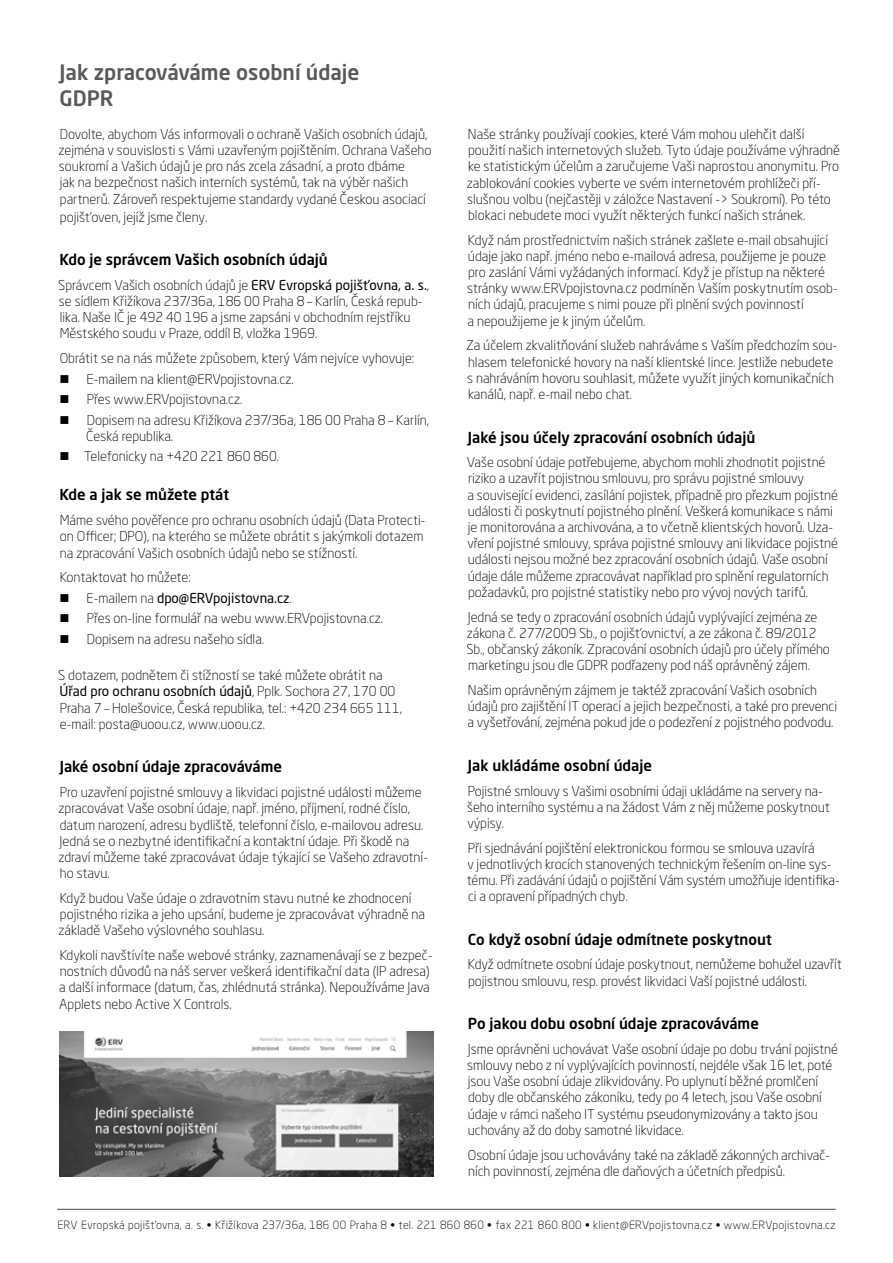
<style>
.page{position:relative;width:893px;height:1263px;background:#fff}
.page>*{position:absolute;margin:0;border:0;box-sizing:border-box;transform-origin:0 0}
.t1{font:500 21px/25.2px "Neo Sans Pro";color:#58595b}
.t2{font:500 15px "Neo Sans Pro";color:#000}
.t3{font:300 13.5px/16.2px "Neo Sans Pro";letter-spacing:-.005em;color:#000}
.t4{font:300 11.25px "Neo Sans Pro";letter-spacing:.025em;color:#000}
.s1{font-weight:400}
</style>
<div class="page">
<hr style="left:57px;top:1209px;width:779px;height:1px;background:#58595b">
<img style="left:60px;top:1031px;width:374px;height:145px">
<h1 class="t1" style="left:59px;top:60px;width:302px">Jak zpracováváme osobní údaje<br>GDPR</h1>
<p class="t3" style="left:59px;top:126px;width:374px">Dovolte, abychom Vás informovali o ochraně Vašich osobních údajů, zejména v souvislosti s Vámi uzavřeným pojištěním. Ochrana Vašeho soukromí a Vašich údajů je pro nás zcela zásadní, a proto dbáme<br>jak na bezpečnost našich interních systémů, tak na výběr našich partnerů. Zároveň respektujeme standardy vydané Českou asociací</p>
<p class="t3" style="left:60px;top:208px;width:149px">pojišťoven, jejíž jsme členy.</p>
<p class="t2" style="left:60px;top:250px;width:270px">Kdo je správcem Vašich osobních údajů</p>
<p class="t3" style="left:58px;top:277px;width:372px">Správcem Vašich osobních údajů je <span class="s1">ERV Evropská pojišťovna, a. s.</span>, se sídlem Křižíkova 237/36a, 186 00 Praha 8 – Karlín, Česká repub&shy;lika. Naše IČ je 492 40 196 a jsme zapsáni v obchodním rejstříku Městského soudu v Praze, oddíl B, vložka 1969.</p>
<p class="t3" style="left:87px;top:348px;width:344px;line-height:20.4px;text-indent:-27px">Obrátit se na nás můžete způsobem, který Vám nejvíce vyhovuje:<br>E-mailem na klient@ERVpojistovna.cz.<br>Přes www.ERVpojistovna.cz.<br>Dopisem na adresu Křižíkova 237/36a, 186 00 Praha 8 – Karlín,</p>
<p class="t3" style="left:84px;top:425px;width:197px;line-height:20.4px">Česká republika.<br>Telefonicky na +420 221 860 860.</p>
<p class="t2" style="left:60px;top:485px;width:171px">Kde a jak se můžete ptát</p>
<p class="t3" style="left:60px;top:512px;width:367px">Máme svého pověřence pro ochranu osobních údajů (Data Protecti&shy;on Officer; DPO), na kterého se můžete obrátit s jakýmkoli dotazem na zpracování Vašich osobních údajů nebo se stížností.</p>
<p class="t3" style="left:87px;top:567px;width:298px;line-height:20.4px;text-indent:-27px">Kontaktovat ho můžete:<br>E-mailem na <span class="s1">dpo@ERVpojistovna.cz</span>.<br>Přes on-line formulář na webu www.ERVpojistovna.cz.<br>Dopisem na adresu našeho sídla.</p>
<p class="t3" style="left:58px;top:667px;width:345px">S dotazem, podnětem či stížností se také můžete obrátit na <span class="s1">Úřad pro ochranu osobních údajů</span>, Pplk. Sochora 27, 170 00<br>Praha 7 – Holešovice, Česká republika, tel.: +420 234 665 111, e-mail: posta@uoou.cz, www.uoou.cz.</p>
<p class="t2" style="left:60px;top:757px;width:224px">Jaké osobní údaje zpracováváme</p>
<p class="t3" style="left:59px;top:784px;width:371px">Pro uzavření pojistné smlouvy a likvidaci pojistné události můžeme zpracovávat Vaše osobní údaje, např. jméno, příjmení, rodné číslo, datum narození, adresu bydliště, telefonní číslo, e-mailovou adresu.<br>Jedná se o nezbytné identifikační a kontaktní údaje. Při škodě na zdraví můžeme také zpracovávat údaje týkající se Vašeho zdravotní&shy;ho stavu.</p>
<p class="t3" style="left:59px;top:890px;width:368px">Když budou Vaše údaje o zdravotním stavu nutné ke zhodnocení pojistného rizika a jeho upsání, budeme je zpracovávat výhradně na základě Vašeho výslovného souhlasu.</p>
<p class="t3" style="left:59px;top:947px;width:375px">Kdykoli navštívíte naše webové stránky, zaznamenávají se z bezpeč&shy;nostních důvodů na náš server veškerá identifikační data (IP adresa) a další informace (datum, čas, zhlédnutá stránka). Nepoužíváme Java Applets nebo Active X Controls.</p>
<p class="t3" style="left:467px;top:126px;width:375px">Naše stránky používají cookies, které Vám mohou ulehčit další použití našich internetových služeb. Tyto údaje používáme výhradně ke statistickým účelům a zaručujeme Vaši naprostou anonymitu. Pro zablokování cookies vyberte ve svém internetovém prohlížeči pří&shy;slušnou volbu (nejčastěji v záložce Nastavení -&gt; Soukromí). Po této blokaci nebudete moci využít některých funkcí našich stránek.</p>
<p class="t3" style="left:467px;top:232px;width:372px">Když nám prostřednictvím našich stránek zašlete e-mail obsahující údaje jako např. jméno nebo e-mailová adresa, použijeme je pouze pro zaslání Vámi vyžádaných informací. Když je přístup na některé stránky www.ERVpojistovna.cz podmíněn Vaším poskytnutím osob&shy;ních údajů, pracujeme s nimi pouze při plnění svých povinností<br>a nepoužijeme je k jiným účelům.</p>
<p class="t3" style="left:466px;top:337px;width:372px">Za účelem zkvalitňování služeb nahráváme s Vaším předchozím sou&shy;hlasem telefonické hovory na naší klientské lince. Jestliže nebudete s nahráváním hovoru souhlasit, můžete využít jiných komunikačních kanálů, např. e-mail nebo chat.</p>
<p class="t2" style="left:468px;top:427px;width:289px">Jaké jsou účely zpracování osobních údajů</p>
<p class="t3" style="left:467px;top:454px;width:373px">Vaše osobní údaje potřebujeme, abychom mohli zhodnotit pojistné riziko a uzavřít pojistnou smlouvu, pro správu pojistné smlouvy<br>a související evidenci, zasílání pojistek, případně pro přezkum pojistné události či poskytnutí pojistného plnění. Veškerá komunikace s námi je monitorována a archivována, a to včetně klientských hovorů. Uza&shy;vření pojistné smlouvy, správa pojistné smlouvy ani likvidace pojistné události nejsou možné bez zpracování osobních údajů. Vaše osobní údaje dále můžeme zpracovávat například pro splnění regulatorních požadavků, pro pojistné statistiky nebo pro vývoj nových tarifů.</p>
<p class="t3" style="left:466px;top:608px;width:365px">Jedná se tedy o zpracování osobních údajů vyplývající zejména ze zákona č. 277/2009 Sb., o pojišťovnictví, a ze zákona č. 89/2012<br>Sb., občanský zákoník. Zpracování osobních údajů pro účely přímého marketingu jsou dle GDPR podřazeny pod náš oprávněný zájem.</p>
<p class="t3" style="left:467px;top:682px;width:371px">Našim oprávněným zájmem je taktéž zpracování Vašich osobních údajů pro zajištění IT operací a jejich bezpečnosti, a také pro prevenci a vyšetřování, zejména pokud jde o podezření z pojistného podvodu.</p>
<p class="t2" style="left:468px;top:756px;width:186px">Jak ukládáme osobní údaje</p>
<p class="t3" style="left:467px;top:782px;width:364px">Pojistné smlouvy s Vašimi osobními údaji ukládáme na servery na&shy;šeho interního systému a na žádost Vám z něj můžeme poskytnout výpisy.</p>
<p class="t3" style="left:467px;top:839px;width:374px">Při sjednávání pojištění elektronickou formou se smlouva uzavírá<br>v jednotlivých krocích stanovených technickým řešením on-line sys&shy;tému. Při zadávání údajů o pojištění Vám systém umožňuje identifika&shy;ci a opravení případných chyb.</p>
<p class="t2" style="left:468px;top:930px;width:306px">Co když osobní údaje odmítnete poskytnout</p>
<p class="t3" style="left:468px;top:956px;width:375px">Když odmítnete osobní údaje poskytnout, nemůžeme bohužel uzavřít pojistnou smlouvu, resp. provést likvidaci Vaší pojistné události.</p>
<p class="t2" style="left:468px;top:1014px;width:293px">Po jakou dobu osobní údaje zpracováváme</p>
<p class="t3" style="left:467px;top:1041px;width:372px">Jsme oprávněni uchovávat Vaše osobní údaje po dobu trvání pojistné smlouvy nebo z ní vyplývajících povinností, nejdéle však 16 let, poté jsou Vaše osobní údaje zlikvidovány. Po uplynutí běžné promlčení doby dle občanského zákoníku, tedy po 4 letech, jsou Vaše osobní údaje v rámci našeho IT systému pseudonymizovány a takto jsou uchovány až do doby samotné likvidace.</p>
<p class="t3" style="left:468px;top:1146px;width:363px">Osobní údaje jsou uchovávány také na základě zákonných archivač&shy;ních povinností, zejména dle daňových a účetních předpisů.</p>
<p class="t4" style="left:57px;top:1218px;width:780px">ERV Evropská pojišťovna, a. s. • Křižíkova 237/36a, 186 00 Praha 8 • tel. 221 860 860 • fax 221 860 800 • klient@ervpojistovna.cz • www.ervpojistovna.cz</p>
</div>
